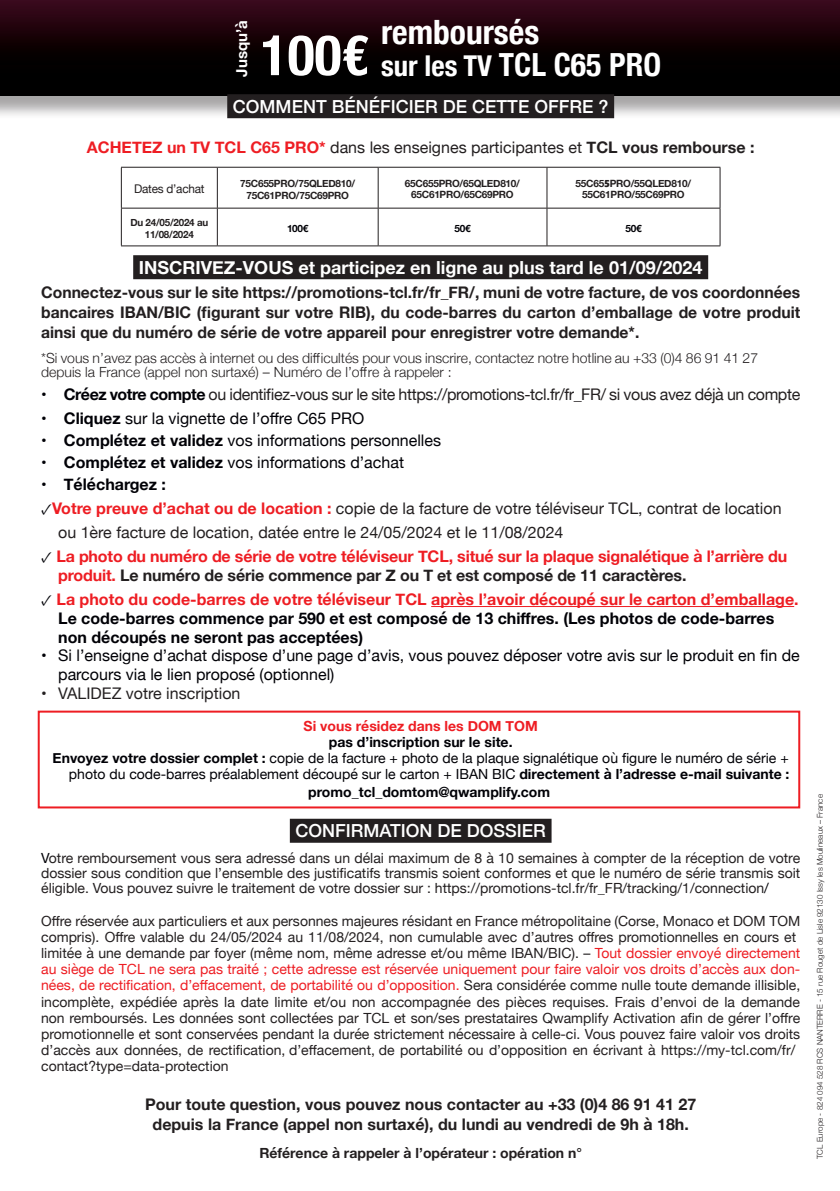
<style>
.page{position:relative;width:840px;height:1191px;background:#fff}
.page>*{position:absolute;margin:0;border:0;box-sizing:border-box;transform-origin:0 0}
.t1{font:700 condensed 56px "Helvetica Neue";color:#fff}
.t2{font:700 condensed 33.4px "Helvetica Neue";color:#fff}
.t3{font:700 condensed 31.8px "Helvetica Neue";color:#fff}
.t4{font:700 18px "Helvetica Neue";color:#fff}
.t5{font:500 18px "Helvetica Neue";color:#fff}
.t6{font:700 16px/19.6px "Helvetica Neue";color:#231f20;text-align:justify}
.t7{font:16px/18.8px "Helvetica Neue";color:#000006}
.t8{font:16px/24px "Helvetica Neue";color:#231f20}
.t9{font:700 16px/18.8px "Helvetica Neue";color:#000006}
.t10{font:700 16px/18.8px "Helvetica Neue";letter-spacing:-.01em;color:#ee1d23}
.t11{font:16px "Helvetica Neue";letter-spacing:-.025em;color:#231f20}
.t12{font:700 15px "Helvetica Neue";color:#fff}
.t13{font:14px/16px "Helvetica Neue";color:#231f20;text-align:justify}
.t14{font:14px "Helvetica Neue";color:#000006}
.t15{font:300 14px/14px "Helvetica Neue";color:#231f20}
.t16{font:700 14px "Helvetica Neue";color:#000006}
.t17{font:700 14px "Helvetica Neue";color:#231f20}
.t18{font:700 14px "Helvetica Neue";color:#ee1d23}
.t19{font:12px "Helvetica Neue";letter-spacing:-.02em;color:#231f20}
.t20{font:700 10px/12px "Helvetica Neue";letter-spacing:-.025em;color:#231f20;text-align:center}
.t21{font:700 10px "Helvetica Neue";letter-spacing:-.025em;color:#000006}
.t22{font:300 8px "Helvetica Neue";color:#231f20}
.s1{font-size:28.6px}
.s2{font-weight:700;color:#ee1d23}
.s3{font-weight:700}
.s4{font-family:"Segoe UI Black";font-weight:400}
.s5{font-weight:700;color:#000006}
.s6{font-family:"Minion Pro";color:#000006}
.s7{font-family:"Minion Pro";font-weight:400;color:#000006}
.s8{color:#231f20}
.s9{font-family:"Minion Pro";font-weight:400}
.s10{color:#ee1d23}
.s11{color:#000006}
</style>
<div class="page">
<div style="left:0;top:0;width:839px;height:120px;background:#231f20;opacity:.4"></div>
<div style="left:0;top:0;width:839px;height:95px;background:linear-gradient(to bottom,#340616,#000)"></div>
<div style="left:227px;top:94px;width:386px;height:24px;background:#231f20"></div>
<div style="left:133px;top:255px;width:574px;height:24px;background:#231f20"></div>
<hr style="left:431px;top:606px;width:362px;height:1px;background:#ee1d23">
<div style="left:290px;top:818px;width:261px;height:24px;background:#231f20"></div>
<hr style="left:121px;top:167px;width:96px;height:1px;background:#231f20">
<hr style="left:121px;top:167px;width:1px;height:41px;background:#231f20">
<hr style="left:217px;top:167px;width:161px;height:1px;background:#231f20">
<hr style="left:217px;top:167px;width:1px;height:41px;background:#231f20">
<hr style="left:378px;top:167px;width:168px;height:1px;background:#231f20">
<hr style="left:377px;top:167px;width:1px;height:41px;background:#231f20">
<hr style="left:546px;top:167px;width:174px;height:1px;background:#231f20">
<hr style="left:546px;top:167px;width:1px;height:41px;background:#231f20">
<hr style="left:719px;top:167px;width:1px;height:41px;background:#231f20">
<hr style="left:121px;top:208px;width:96px;height:1px;background:#231f20">
<hr style="left:121px;top:208px;width:1px;height:38px;background:#231f20">
<hr style="left:217px;top:208px;width:161px;height:1px;background:#231f20">
<hr style="left:217px;top:208px;width:1px;height:38px;background:#231f20">
<hr style="left:378px;top:208px;width:168px;height:1px;background:#231f20">
<hr style="left:377px;top:208px;width:1px;height:38px;background:#231f20">
<hr style="left:546px;top:208px;width:174px;height:1px;background:#231f20">
<hr style="left:546px;top:208px;width:1px;height:38px;background:#231f20">
<hr style="left:719px;top:208px;width:1px;height:38px;background:#231f20">
<hr style="left:121px;top:245px;width:96px;height:1px;background:#231f20">
<hr style="left:217px;top:245px;width:161px;height:1px;background:#231f20">
<hr style="left:378px;top:245px;width:168px;height:1px;background:#231f20">
<hr style="left:546px;top:245px;width:174px;height:1px;background:#231f20">
<div style="left:38px;top:710px;width:761px;height:98px;border:2px solid #ee1d23"></div>
<p class="t12" style="left:230px;top:77px;width:58px;rotate:-90deg">Jusqu’à</p>
<h1 class="t1" style="left:260px;top:9px;width:109px">100€</h1>
<h2 class="t2" style="left:381px;top:5px;width:159px">remboursés</h2>
<h3 class="t3" style="left:381px;top:38px;width:281px"><span class="s1">sur les TV</span> TCL C65 PRO</h3>
<p class="t5" style="left:233px;top:92px;width:377px">COMMENT BÉNÉFICIER DE CETTE OFFRE ?</p>
<p class="t8" style="left:87px;top:136px;width:668px"><span class="s2">ACHETEZ un TV TCL C65 PRO*</span> dans les enseignes participantes et <span class="s3">TCL vous rembourse :</span></p>
<p class="t19" style="left:134px;top:180px;width:72px">Dates d’achat</p>
<p class="t20" style="left:240px;top:177px;width:116px">75C655PRO/75QLED810/<br>75C61PRO/75C69PRO</p>
<p class="t20" style="left:404px;top:177px;width:116px;line-height:11.4px">65C655PRO/65QLED810/<br>65C61PRO/65C69PRO</p>
<p class="t20" style="left:575px;top:177px;width:117px;line-height:11.4px">55C65<span class="s4">5</span>PRO/55QLED810/<br>55C61PRO/55C69PRO</p>
<p class="t20" style="left:130px;top:217px;width:79px">Du 24/05/2024 au<br>11/08/2024</p>
<p class="t21" style="left:287px;top:220px;width:23px">100€</p>
<p class="t21" style="left:454px;top:220px;width:18px">50€</p>
<p class="t21" style="left:625px;top:220px;width:18px">50€</p>
<p class="t4" style="left:139px;top:253px;width:565px">INSCRIVEZ-VOUS et participez en ligne au plus tard le 01/09/2024</p>
<p class="t6" style="left:41px;top:283px;width:760px">Connectez-vous sur le site https://promotions-tcl.fr/fr_FR/, muni de votre facture, de vos coordonnées bancaires IBAN/BIC (figurant sur votre RIB), du code-barres du carton d’emballage de votre produit ainsi que du numéro de série de votre appareil pour enregistrer votre demande*.</p>
<p class="t15" style="left:41px;top:350px;width:718px">*Si vous n’avez pas accès à internet ou des difficultés pour vous inscrire, contactez notre hotline au +33 (0)4 86 91 41 27 depuis la France (appel non surtaxé) – Numéro de l’offre à rappeler :</p>
<p class="t11" style="left:41px;top:383px;width:760px"><span class="s5">• Créez votre compte</span> ou identifiez-vous sur le site https://promotions-tcl.fr/fr_FR/ si vous avez déjà un compte</p>
<p class="t7" style="left:41px;top:410px;width:324px"><span class="s3">• Cliquez</span> sur la vignette de l’offre C65 PRO</p>
<p class="t7" style="left:41px;top:432px;width:401px"><span class="s3">• Complétez et validez</span> vos informations personnelles</p>
<p class="t7" style="left:41px;top:454px;width:364px"><span class="s3">• Complétez et validez</span> vos informations d’achat</p>
<p class="t9" style="left:41px;top:475px;width:126px">• Téléchargez :</p>
<p class="t8" style="left:58px;top:497px;width:724px;text-indent:-17px"><span class="s6">✓</span><span class="s2">Votre preuve d’achat ou de location :</span> copie de la facture de votre téléviseur TCL, contrat de location ou 1ère facture de location, datée entre le 24/05/2024 et le 11/08/2024</p>
<p class="t10" style="left:58px;top:547px;width:730px;text-indent:-17px"><span class="s7">✓</span> La photo du numéro de série de votre téléviseur TCL, situé sur la plaque signalétique à l’arrière du produit. <span class="s8">Le numéro de série commence par Z ou T et est composé de 11 caractères.</span></p>
<p class="t9" style="left:58px;top:590px;width:741px;text-indent:-17px"><span class="s9">✓</span> <span class="s10">La photo du code-barres de votre téléviseur TCL après l’avoir découpé sur le carton d’emballage.<br></span>Le code-barres commence par 590 et est composé de 13 chiffres. (Les photos de code-barres non découpés ne seront pas acceptées)</p>
<p class="t7" style="left:58px;top:647px;width:742px;text-indent:-17px">• Si l’enseigne d’achat dispose d’une page d’avis, vous pouvez déposer votre avis sur le produit en fin de parcours via le lien proposé (optionnel)</p>
<p class="t8" style="left:41px;top:682px;width:201px">• VALIDEZ votre inscription</p>
<p class="t18" style="left:303px;top:715px;width:235px">Si vous résidez dans les DOM TOM</p>
<p class="t16" style="left:328px;top:731px;width:185px">pas d’inscription sur le site.</p>
<p class="t14" style="left:53px;top:748px;width:737px"><span class="s3">Envoyez votre dossier complet :</span> copie de la facture + photo de la plaque signalétique où figure le numéro de série +</p>
<p class="t14" style="left:69px;top:764px;width:721px">photo du code-barres préalablement découpé sur le carton + IBAN BIC <span class="s3">directement à l’adresse e-mail suivante :</span></p>
<p class="t16" style="left:308px;top:781px;width:243px">promo_tcl_domtom@qwamplify.com</p>
<p class="t5" style="left:295px;top:816px;width:252px">CONFIRMATION DE DOSSIER</p>
<p class="t13" style="left:41px;top:851px;width:760px;line-height:15px"><span class="s11">V</span>otre remboursement vous sera adressé dans un délai maximum de 8 à 10 semaines à compter de la réception de votre dossier sous condition que l’ensemble des justificatifs transmis soient conformes et que le numéro de série transmis soit éligible. Vous pouvez suivre le traitement de votre dossier sur : https://promotions-tcl.fr/fr_FR/tracking/1/connection<span class="s11">/</span></p>
<p class="t13" style="left:41px;top:914px;width:760px;text-align:left">Offre réservée aux particuliers et aux personnes majeures résidant en France métropolitaine (Corse, Monaco et DOM TOM compris). Offre valable du 24/05/2024 au 11/08/2024, non cumulable avec d’autres offres promotionnelles en cours et limitée à une demande par foyer (même nom, même adresse et/ou même IBAN/BIC). – <span class="s10">Tout dossier envoyé directement au siège de TCL ne sera pas traité ; cette adresse est réservée uniquement pour faire valoir vos droits d’accès aux don&shy;nées, de rectification, d’effacement, de portabilité ou d’opposition.</span> Sera considérée comme nulle toute demande illisible, incomplète, expédiée après la date limite et/ou non accompagnée des pièces requises. Frais d’envoi de la demande non remboursés. Les données sont collectées par TCL et son/ses prestataires Qwamplify Activation afin de gérer l’offre promotionnelle et sont conservées pendant la durée strictement nécessaire à celle-ci. Vous pouvez faire valoir vos droits d’accès aux données, de rectification, d’effacement, de portabilité ou d’opposition en écrivant à https://my-tcl.com/fr/ contact?type=data-protection</p>
<p class="t6" style="left:145px;top:1094px;width:552px;text-align:center">Pour toute question, vous pouvez nous contacter au +33 (0)4 86 91 41 27 depuis la France (appel non surtaxé), du lundi au vendredi de 9h à 18h.</p>
<p class="t17" style="left:259px;top:1141px;width:324px">Référence à rappeler à l’opérateur : opération n°</p>
<p class="t22" style="left:813px;top:1159px;width:366px;rotate:-90deg">TCL Europe - 824 094 528 RCS NANTERRE - 15 rue Rouget de Lisle 92130 Issy les Moulineaux – France</p>
</div>
